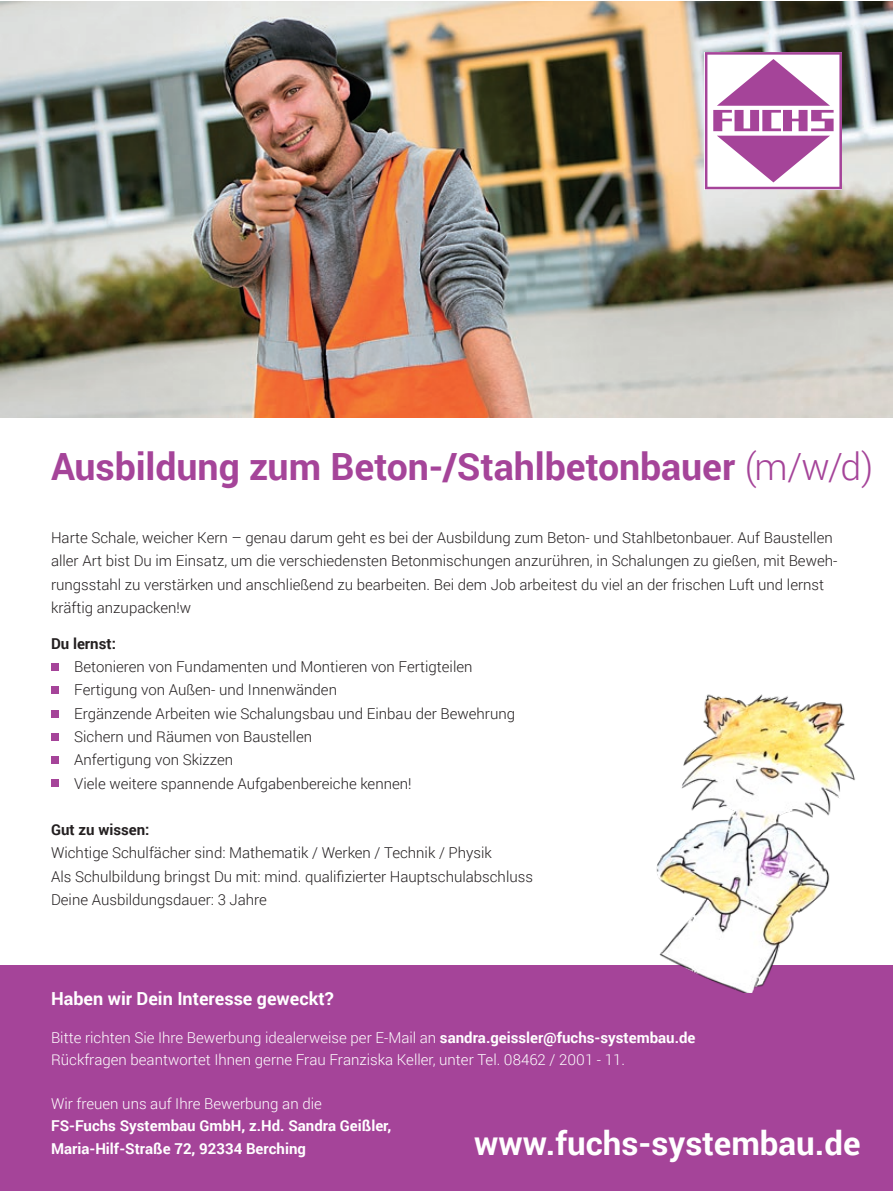
<style>
.page{position:relative;width:893px;height:1191px;background:#fff}
.page>*{position:absolute;margin:0;border:0;box-sizing:border-box;transform-origin:0 0}
.t1{font:700 37.5px "Roboto";letter-spacing:-.005em;color:#a54499}
.t2{font:700 33px "Roboto";color:#fff}
.Zwischenhead_LILA{font:700 18px "Roboto";color:#fff}
.Aufzählung_Stelle{font:300 15px/23.2px "Roboto";color:#231f20}
.t3{font:300 15px/22.5px "Roboto";color:#fff}
.t4{font:700 15px/22.5px "Roboto";color:#fff}
.Zwischenhead{font:700 15px "Roboto";color:#231f20}
.s1{font-weight:300}
.s2{font-weight:700}
</style>
<div class="page">
<div style="left:51px;top:663px;width:8px;height:8px;background:#a54499"></div>
<div style="left:51px;top:686px;width:8px;height:8px;background:#a54499"></div>
<div style="left:51px;top:709px;width:8px;height:8px;background:#a54499"></div>
<div style="left:51px;top:733px;width:8px;height:7px;background:#a54499"></div>
<div style="left:51px;top:756px;width:8px;height:8px;background:#a54499"></div>
<div style="left:51px;top:779px;width:8px;height:8px;background:#a54499"></div>
<img style="left:0;top:1px;width:893px;height:417px">
<div style="left:0;top:965px;width:893px;height:226px;background:#a54499"></div>
<svg style="left:705px;top:52px;width:137px;height:137px"></svg>
<img style="left:656px;top:694px;width:199px;height:299px">
<p class="t1" style="left:51px;top:440px;width:824px">Ausbildung zum Beton-/Stahlbetonbauer <span class="s1">(m/w/d)</span></p>
<p class="Aufzählung_Stelle" style="left:51px;top:526px;width:788px">Harte Schale, weicher Kern – genau darum geht es bei der Ausbildung zum Beton- und Stahlbetonbauer. Auf Baustellen aller Art bist Du im Einsatz, um die verschiedensten Betonmischungen anzurühren, in Schalungen zu gießen, mit Beweh&shy;rungsstahl zu verstärken und anschließend zu bearbeiten. Bei dem Job arbeitest du viel an der frischen Luft und lernst kräftig anzupacken!w</p>
<p class="Zwischenhead" style="left:51px;top:633px;width:66px">Du lernst:</p>
<p class="Aufzählung_Stelle" style="left:74px;top:655px;width:400px">Betonieren von Fundamenten und Montieren von Fertigteilen</p>
<p class="Aufzählung_Stelle" style="left:74px;top:678px;width:264px">Fertigung von Außen- und Innenwänden</p>
<p class="Aufzählung_Stelle" style="left:74px;top:701px;width:442px">Ergänzende Arbeiten wie Schalungsbau und Einbau der Bewehrung</p>
<p class="Aufzählung_Stelle" style="left:74px;top:724px;width:239px">Sichern und Räumen von Baustellen</p>
<p class="Aufzählung_Stelle" style="left:74px;top:748px;width:160px">Anfertigung von Skizzen</p>
<p class="Aufzählung_Stelle" style="left:74px;top:771px;width:339px">Viele weitere spannende Aufgabenbereiche kennen!</p>
<p class="Zwischenhead" style="left:51px;top:819px;width:100px">Gut zu wissen:</p>
<p class="Aufzählung_Stelle" style="left:51px;top:841px;width:442px">Wichtige Schulfächer sind: Mathematik / Werken / Technik / Physik</p>
<p class="Aufzählung_Stelle" style="left:51px;top:864px;width:483px">Als Schulbildung bringst Du mit: mind. qualifizierter Hauptschulabschluss</p>
<p class="Aufzählung_Stelle" style="left:51px;top:887px;width:217px">Deine Ausbildungsdauer: 3 Jahre</p>
<p class="Zwischenhead_LILA" style="left:51px;top:985px;width:284px">Haben wir Dein Interesse geweckt?</p>
<p class="t3" style="left:51px;top:1025px;width:646px">Bitte richten Sie Ihre Bewerbung idealerweise per E-Mail an <span class="s2">sandra.geissler@fuchs-systembau.de<br></span>Rückfragen beantwortet Ihnen gerne Frau Franziska Keller, unter Tel. 08462 / 2001 - 11.</p>
<p class="t4" style="left:51px;top:1091px;width:342px"><span class="s1">Wir freuen uns auf Ihre Bewerbung an die<br></span>FS-Fuchs Systembau GmbH, z.Hd. Sandra Geißler,<br>Maria-Hilf-Straße 72, 92334 Berching</p>
<p class="t2" style="left:474px;top:1119px;width:388px">www.fuchs-systembau.de</p>
</div>
